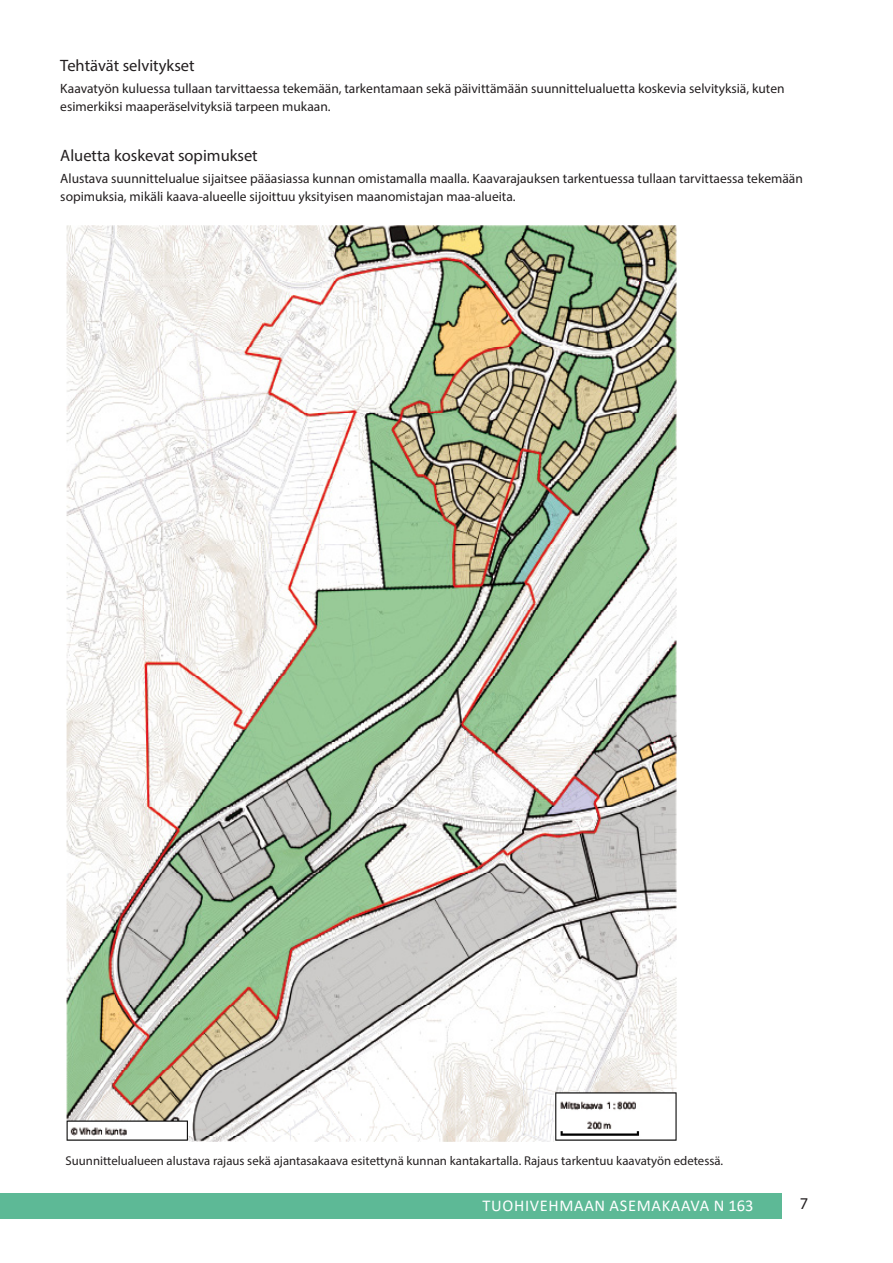
<style>
.page{position:relative;width:893px;height:1263px;background:#fff}
.page>*{position:absolute;margin:0;border:0;box-sizing:border-box;transform-origin:0 0}
.Väliotsikko{font:16.5px "Myriad Pro";color:#231f20}
.t1{font:16.5px "Calibri";letter-spacing:.04em;color:#fff}
.Leipis{font:13.5px/18px "Myriad Pro";color:#231f20}
.Kuvateksti{font:12.75px "Myriad Pro";color:#231f20}
</style>
<div class="page">
<div style="left:0;top:1193px;width:781px;height:26px;background:#5db996"></div>
<img style="left:66px;top:225px;width:611px;height:916px">
<p class="Väliotsikko" style="left:60px;top:55px;width:136px">Tehtävät selvitykset</p>
<p class="Leipis" style="left:60px;top:80px;width:726px">Kaavatyön kuluessa tullaan tarvittaessa tekemään, tarkentamaan sekä päivittämään suunnittelualuetta koskevia selvityksiä, kuten esimerkiksi maaperäselvityksiä tarpeen mukaan.</p>
<p class="Väliotsikko" style="left:60px;top:145px;width:199px">Aluetta koskevat sopimukset</p>
<p class="Leipis" style="left:60px;top:170px;width:744px">Alustava suunnittelualue sijaitsee pääasiassa kunnan omistamalla maalla. Kaavarajauksen tarkentuessa tullaan tarvittaessa tekemään sopimuksia, mikäli kaava-alueelle sijoittuu yksityisen maanomistajan maa-alueita.</p>
<p class="Kuvateksti" style="left:66px;top:1153px;width:659px">Suunnittelualueen alustava rajaus sekä ajantasakaava esitettynä kunnan kantakartalla. Rajaus tarkentuu kaavatyön edetessä.</p>
<p class="t1" style="left:483px;top:1193px;width:272px">TUOHIVEHMAAN ASEMAKAAVA N 163</p>
<p class="Väliotsikko" style="left:800px;top:1194px;width:10px">7</p>
</div>
